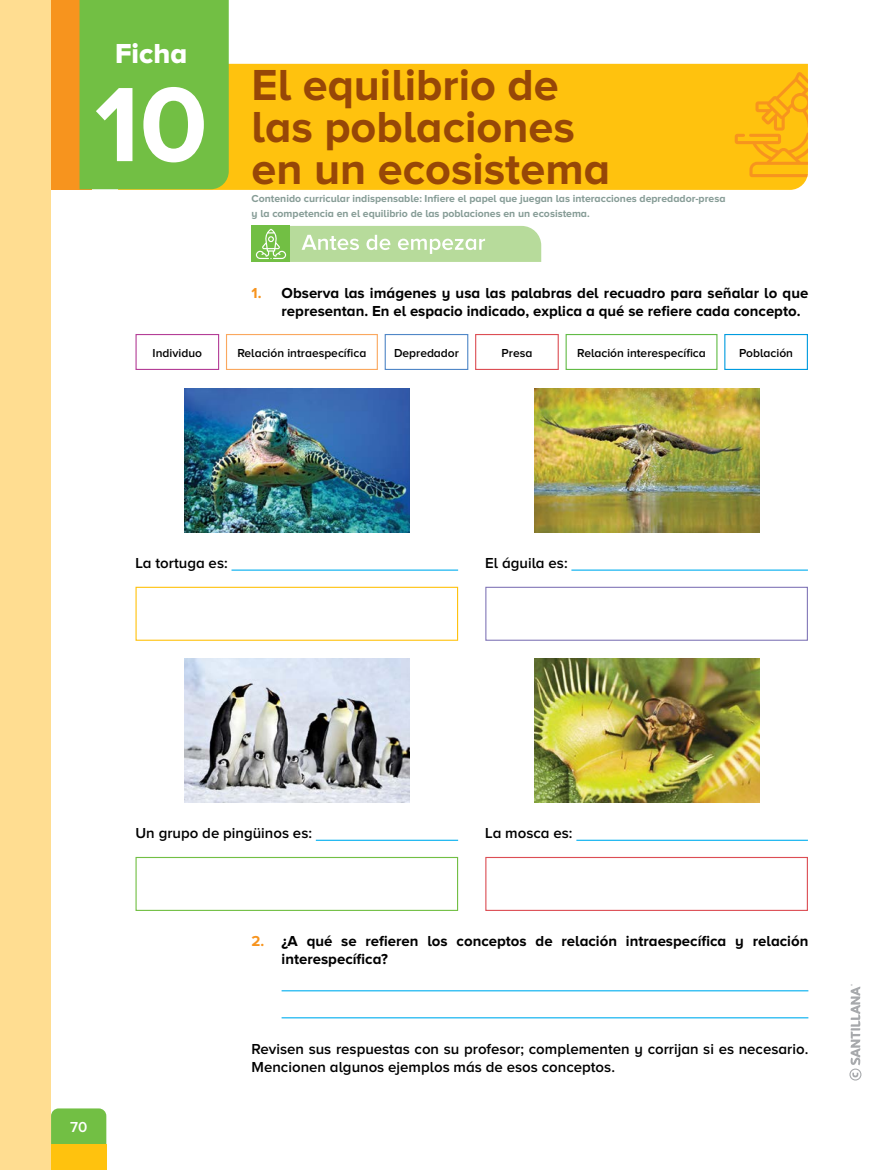
<style>
.page{position:relative;width:893px;height:1170px;background:#fff}
.page>*{position:absolute;margin:0;border:0;box-sizing:border-box;transform-origin:0 0}
.t1{font:700 109.5px "Proxima Nova A";color:#fff}
.t2{font:700 45px/42px "Proxima Nova A";color:#974707}
.t3{font:28.5px "Proxima Nova A Extrabld";color:#fff}
.t4{font:700 15px/18px "Proxima Nova A";color:#000}
.t5{font:600 15px/18px "Proxima Nova A";color:#000}
.t6{font:600 15px "Proxima Nova A";color:#fff}
.t7{font:600 12px "Proxima Nova A";color:#000}
.t8{font:700 10.5px/15px "Proxima Nova A";color:#869c96}
.s1{color:#f7941e}
</style>
<div class="page">
<div style="left:118px;top:64px;width:690px;height:126px;background:#ffc20e"></div>
<svg style="left:735px;top:72px;width:73px;height:105px;background:#fdb711"></svg>
<div style="left:51px;top:0;width:41px;height:189px;background:#f7941e"></div>
<div style="left:80px;top:0;width:149px;height:189px;background:#72bf44"></div>
<div style="left:0;top:0;width:51px;height:1169px;background:#ffdd91"></div>
<div style="left:51px;top:1108px;width:55px;height:36px;background:#72bf44"></div>
<div style="left:51px;top:1144px;width:55px;height:25px;background:#ffc20e"></div>
<svg style="left:252px;top:226px;width:289px;height:36px;background:#b7dc9c"></svg>
<hr style="left:282px;top:990px;width:526px;height:1px;background:#00aeef">
<hr style="left:282px;top:1017px;width:526px;height:1px;background:#00aeef">
<img style="left:184px;top:388px;width:225px;height:144px">
<img style="left:184px;top:658px;width:225px;height:144px">
<img style="left:534px;top:388px;width:225px;height:144px">
<img style="left:534px;top:658px;width:225px;height:144px">
<div style="left:135px;top:586px;width:323px;height:54px;background:#fff;border:1px solid #ffc20e"></div>
<div style="left:135px;top:856px;width:323px;height:54px;background:#fff;border:1px solid #72bf44"></div>
<div style="left:485px;top:586px;width:323px;height:54px;background:#fff;border:1px solid #8378b8"></div>
<div style="left:485px;top:856px;width:323px;height:54px;background:#fff;border:1px solid #dc4e54"></div>
<hr style="left:231px;top:569px;width:227px;height:1px;background:#00aeef">
<hr style="left:316px;top:839px;width:142px;height:1px;background:#00aeef">
<hr style="left:571px;top:569px;width:237px;height:1px;background:#00aeef">
<hr style="left:576px;top:839px;width:232px;height:1px;background:#00aeef">
<div style="left:135px;top:334px;width:84px;height:36px;border:1px solid #b43e97"></div>
<div style="left:475px;top:334px;width:84px;height:36px;border:1px solid #dc4e54"></div>
<div style="left:385px;top:334px;width:83px;height:36px;border:1px solid #5087c7"></div>
<div style="left:226px;top:334px;width:152px;height:36px;border:1px solid #faa85f"></div>
<div style="left:566px;top:334px;width:151px;height:36px;border:1px solid #62bb46"></div>
<div style="left:724px;top:334px;width:84px;height:36px;border:1px solid #009bdf"></div>
<svg style="left:849px;top:984px;width:12px;height:96px"></svg>
<h3 class="t3" style="left:115px;top:37px;width:74px">Ficha</h3>
<h1 class="t1" style="left:95px;top:62px;width:114px">10</h1>
<h2 class="t2" style="left:252px;top:63px;width:360px">El equilibrio de las poblaciones en un ecosistema</h2>
<p class="t8" style="left:252px;top:191px;width:475px">Contenido curricular indispensable: Infiere el papel que juegan las interacciones depredador-presa y la competencia en el equilibrio de las poblaciones en un ecosistema.</p>
<p class="t4" style="left:282px;top:284px;width:528px;text-indent:-30px"><span class="s1">1.</span> Observa las imágenes y usa las palabras del recuadro para señalar lo que representan. En el espacio indicado, explica a qué se refiere cada concepto.</p>
<p class="t7" style="left:153px;top:346px;width:51px">Individuo</p>
<p class="t7" style="left:237px;top:346px;width:131px">Relación intraespecífica</p>
<p class="t7" style="left:394px;top:346px;width:66px">Depredador</p>
<p class="t7" style="left:502px;top:346px;width:32px">Presa</p>
<p class="t7" style="left:577px;top:346px;width:130px">Relación interespecífica</p>
<p class="t7" style="left:739px;top:346px;width:55px">Población</p>
<p class="t5" style="left:135px;top:554px;width:94px">La tortuga es:</p>
<p class="t5" style="left:485px;top:554px;width:84px">El águila es:</p>
<p class="t6" style="left:70px;top:1118px;width:19px">70</p>
<p class="t5" style="left:135px;top:824px;width:178px">Un grupo de pingüinos es:</p>
<p class="t5" style="left:485px;top:824px;width:89px">La mosca es:</p>
<p class="t4" style="left:282px;top:932px;width:528px;text-indent:-30px"><span class="s1">2.</span> ¿A qué se refieren los conceptos de relación intraespecífica y relación interespecífica?</p>
<p class="t5" style="left:252px;top:1040px;width:558px">Revisen sus respuestas con su profesor; complementen y corrijan si es necesario.<br>Mencionen algunos ejemplos más de esos conceptos.</p>
</div>
